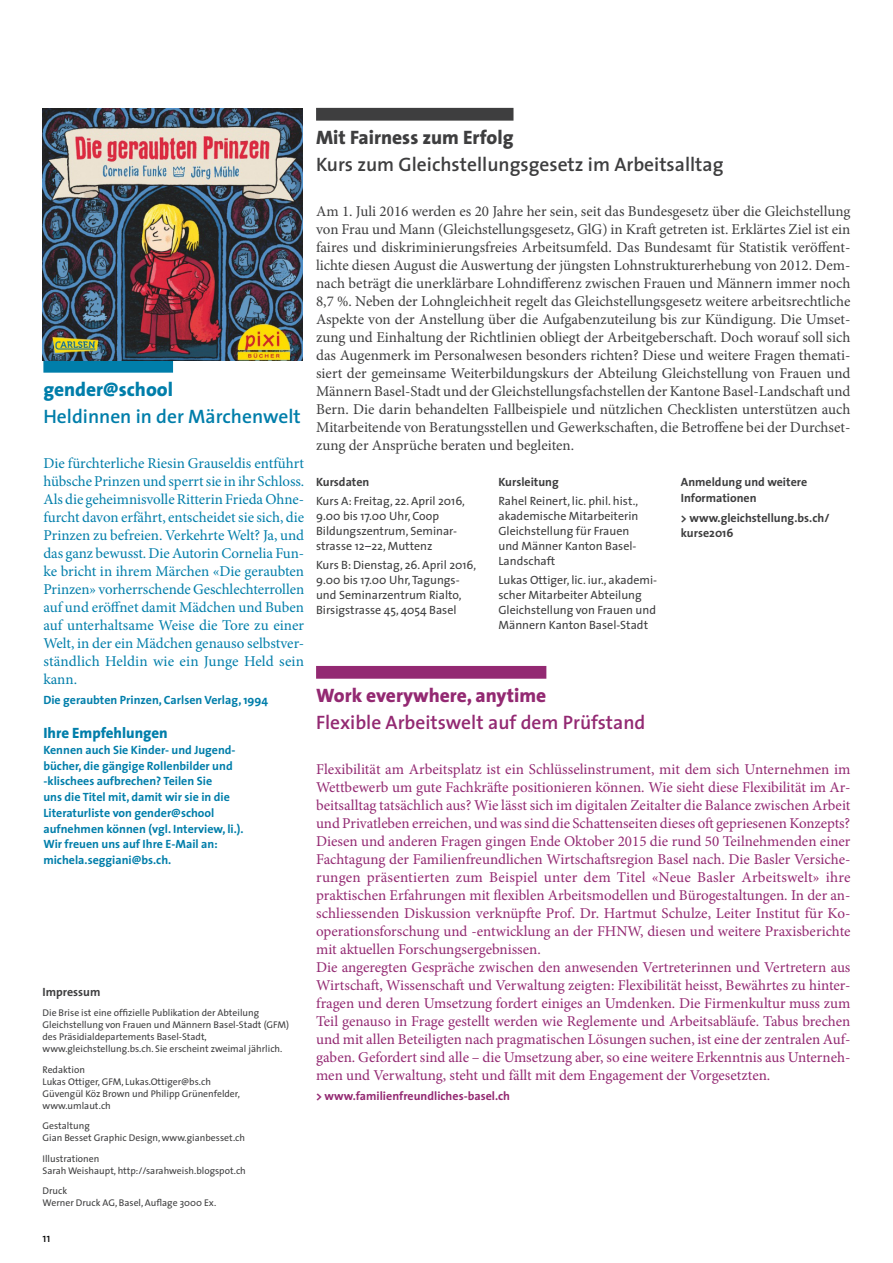
<style>
.page{position:relative;width:893px;height:1263px;background:#fff}
.page>*{position:absolute;margin:0;border:0;box-sizing:border-box;transform-origin:0 0}
.t1{font:600 19.5px/26.7px "The Sans";color:#3e3e3f}
.t2{font:600 19.5px/26.7px "The Sans";color:#932972}
.t3{font:600 19.5px/26.7px "The Sans";color:#007eaa}
.t4{font:15px/18px "Minion Pro";color:#932972}
.t5{font:15px/18px "Minion Pro";color:#3e3e3f;text-align:justify}
.t6{font:15px/18px "Minion Pro";letter-spacing:.005em;color:#007eaa;text-align:justify}
.t7{font:800 15px "The Sans";color:#007eaa}
.t8{font:12px/15px "The Sans";color:#3e3e3f}
.t9{font:700 12px/15.8px "The Sans";color:#007eaa}
.t10{font:700 12px/15.8px "The Sans";color:#3e3e3f}
.t11{font:700 12px "The Sans";color:#932972}
.t12{font:12px "The Sans";color:#000001}
.t13{font:9.75px/12px "The Sans";color:#3e3e3f}
.s1{font-weight:800}
</style>
<div class="page">
<div style="left:316px;top:108px;width:197px;height:13px;background:#3e3e3f"></div>
<div style="left:316px;top:666px;width:230px;height:13px;background:#932972"></div>
<div style="left:43px;top:360px;width:130px;height:13px;background:#007eaa"></div>
<img style="left:43px;top:108px;width:260px;height:252px">
<h2 class="t3" style="left:43px;top:376px;width:259px"><span class="s1">gender@school<br></span>Heldinnen in der Märchenwelt</h2>
<p class="t6" style="left:43px;top:454px;width:262px">Die fürchterliche Riesin Grauseldis entführt hübsche Prinzen und sperrt sie in ihr Schloss.<br>Als die geheimnisvolle Ritterin Frieda Ohne&shy;furcht davon erfährt, entscheidet sie sich, die Prinzen zu befreien. Verkehrte Welt? Ja, und das ganz bewusst. Die Autorin Cornelia Fun&shy;ke bricht in ihrem Märchen «Die geraubten Prinzen» vorherrschende Geschlechterrollen auf und eröffnet damit Mädchen und Buben auf unterhaltsame Weise die Tore zu einer Welt, in der ein Mädchen genauso selbstver&shy;ständlich Heldin wie ein Junge Held sein kann.</p>
<p class="t9" style="left:43px;top:692px;width:226px">Die geraubten Prinzen, Carlsen Verlag, 1994</p>
<h3 class="t7" style="left:43px;top:720px;width:126px">Ihre Empfehlungen</h3>
<p class="t9" style="left:43px;top:742px;width:202px">Kennen auch Sie Kinder- und Jugend&shy;bücher, die gängige Rollenbilder und -klischees aufbrechen? Teilen Sie<br>uns die Titel mit, damit wir sie in die Literaturliste von gender@school aufnehmen können (vgl. Interview, li.).<br>Wir freuen uns auf Ihre E-Mail an: michela.seggiani@bs.ch.</p>
<h1 class="t10" style="left:43px;top:984px;width:59px">Impressum</h1>
<p class="t13" style="left:43px;top:1007px;width:248px">Die Brise ist eine offizielle Publikation der Abteilung<br>Gleichstellung von Frauen und Männern Basel-Stadt (GFM) des Präsidialdepartements Basel-Stadt,</p>
<p class="t13" style="left:43px;top:1043px;width:241px">www.gleichstellung.bs.ch. Sie erscheint zweimal jährlich.</p>
<p class="t13" style="left:43px;top:1063px;width:44px">Redaktion</p>
<p class="t13" style="left:43px;top:1075px;width:170px">Lukas Ottiger, GFM, Lukas.Ottiger@bs.ch</p>
<p class="t13" style="left:43px;top:1087px;width:199px">Güvengül Köz Brown und Philipp Grünenfelder, www.umlaut.ch</p>
<p class="t13" style="left:43px;top:1120px;width:204px">Gestaltung<br>Gian Besset Graphic Design, www.gianbesset.ch</p>
<p class="t13" style="left:43px;top:1152px;width:205px">Illustrationen<br>Sarah Weishaupt, http://sarahweish.blogspot.ch</p>
<p class="t13" style="left:43px;top:1185px;width:175px">Druck<br>Werner Druck AG, Basel, Auflage 3000 Ex.</p>
<p class="t12" style="left:43px;top:1228px;width:10px">11</p>
<h2 class="t1" style="left:316px;top:124px;width:409px"><span class="s1">Mit Fairness zum Erfolg<br></span>Kurs zum Gleichstellungsgesetz im Arbeitsalltag</h2>
<p class="t5" style="left:316px;top:202px;width:536px">Am 1. Juli 2016 werden es 20 Jahre her sein, seit das Bundesgesetz über die Gleichstellung von Frau und Mann (Gleichstellungsgesetz, GlG) in Kraft getreten ist. Erklärtes Ziel ist ein faires und diskriminierungsfreies Arbeitsumfeld. Das Bundesamt für Statistik veröffent&shy;lichte diesen August die Auswertung der jüngsten Lohnstrukturerhebung von 2012. Dem&shy;nach beträgt die unerklärbare Lohndifferenz zwischen Frauen und Männern immer noch 8,7 %. Neben der Lohngleichheit regelt das Gleichstellungsgesetz weitere arbeitsrechtliche Aspekte von der Anstellung über die Aufgabenzuteilung bis zur Kündigung. Die Umset&shy;zung und Einhaltung der Richtlinien obliegt der Arbeitgeberschaft. Doch worauf soll sich das Augenmerk im Personalwesen besonders richten? Diese und weitere Fragen themati&shy;siert der gemeinsame Weiterbildungskurs der Abteilung Gleichstellung von Frauen und Männern Basel-Stadt und der Gleichstellungsfachstellen der Kantone Basel-Landschaft und Bern. Die darin behandelten Fallbeispiele und nützlichen Checklisten unterstützen auch Mitarbeitende von Beratungsstellen und Gewerkschaften, die Betroffene bei der Durchset&shy;zung der Ansprüche beraten und begleiten.</p>
<p class="t10" style="left:316px;top:474px;width:55px">Kursdaten</p>
<p class="t8" style="left:316px;top:493px;width:150px">Kurs A: Freitag, 22. April 2016,<br>9.00 bis 17.00 Uhr, Coop<br>Bildungszentrum, Seminar&shy;strasse 12–22, Muttenz</p>
<p class="t8" style="left:316px;top:557px;width:162px">Kurs B: Dienstag, 26. April 2016,<br>9.00 bis 17.00 Uhr, Tagungs&shy;und Seminarzentrum Rialto,<br>Birsigstrasse 45, 4054 Basel</p>
<p class="t10" style="left:498px;top:474px;width:62px">Kursleitung</p>
<p class="t8" style="left:498px;top:493px;width:141px">Rahel Reinert, lic. phil. hist., akademische Mitarbeiterin<br>Gleichstellung für Frauen und Männer Kanton Basel-<br>Landschaft</p>
<p class="t8" style="left:498px;top:572px;width:159px">Lukas Ottiger, lic. iur., akademi&shy;scher Mitarbeiter Abteilung<br>Gleichstellung von Frauen und<br>Männern Kanton Basel-Stadt</p>
<p class="t10" style="left:681px;top:474px;width:128px">Anmeldung und weitere<br>Informationen</p>
<p class="t10" style="left:681px;top:509px;width:150px">&gt; www.gleichstellung.bs.ch/ kurse2016</p>
<h2 class="t2" style="left:316px;top:682px;width:331px"><span class="s1">Work everywhere, anytime<br></span>Flexible Arbeitswelt auf dem Prüfstand</h2>
<p class="t4" style="left:316px;top:760px;width:536px">Flexibilität am Arbeitsplatz ist ein Schlüsselinstrument, mit dem sich Unternehmen im Wettbewerb um gute Fachkräfte positionieren können. Wie sieht diese Flexibilität im Ar&shy;beitsalltag tatsächlich aus? Wie lässt sich im digitalen Zeitalter die Balance zwischen Arbeit und Privatleben erreichen, und was sind die Schattenseiten dieses oft gepriesenen Konzepts?<br>Diesen und anderen Fragen gingen Ende Oktober 2015 die rund 50 Teilnehmenden einer Fachtagung der Familienfreundlichen Wirtschaftsregion Basel nach. Die Basler Versiche&shy;rungen präsentierten zum Beispiel unter dem Titel «Neue Basler Arbeitswelt» ihre praktischen Erfahrungen mit flexiblen Arbeitsmodellen und Bürogestaltungen. In der an&shy;schliessenden Diskussion verknüpfte Prof. Dr. Hartmut Schulze, Leiter Institut für Ko-- operationsforschung und -entwicklung an der FHNW, diesen und weitere Praxisberichte mit aktuellen Forschungsergebnissen.</p>
<p class="t4" style="left:316px;top:958px;width:536px;text-align:justify">Die angeregten Gespräche zwischen den anwesenden Vertreterinnen und Vertretern aus Wirtschaft, Wissenschaft und Verwaltung zeigten: Flexibilität heisst, Bewährtes zu hinter&shy;fragen und deren Umsetzung fordert einiges an Umdenken. Die Firmenkultur muss zum Teil genauso in Frage gestellt werden wie Reglemente und Arbeitsabläufe. Tabus brechen und mit allen Beteiligten nach pragmatischen Lösungen suchen, ist eine der zentralen Auf&shy;gaben. Gefordert sind alle – die Umsetzung aber, so eine weitere Erkenntnis aus Unterneh&shy;men und Verwaltung, steht und fällt mit dem Engagement der Vorgesetzten.</p>
<p class="t11" style="left:316px;top:1086px;width:195px">&gt; www.familienfreundliches-basel.ch</p>
</div>
